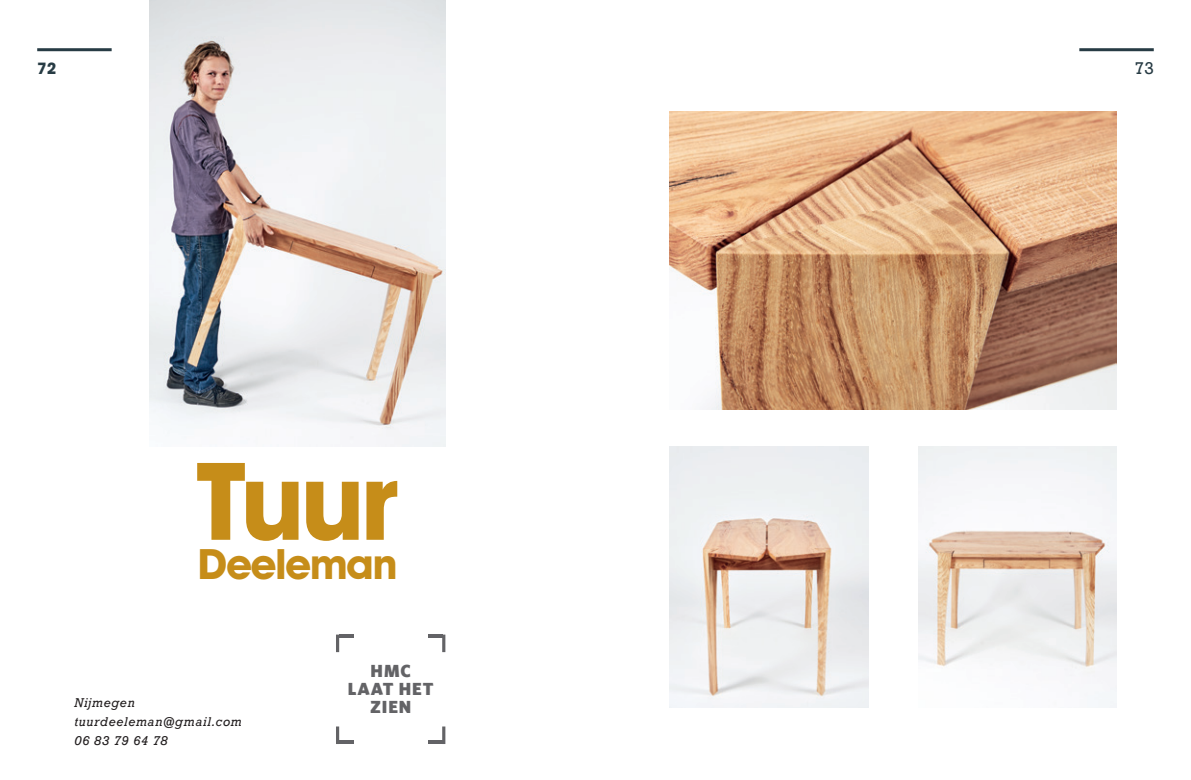
<style>
.page{position:relative;width:1191px;height:780px;background:#fff}
.page>*{position:absolute;margin:0;border:0;box-sizing:border-box;transform-origin:0 0}
.t1{font:700 108px "Avant Garde IT Cby BT";color:#c68d19}
.t2{font:700 42px "Avant Garde IT Cby BT";letter-spacing:-.025em;color:#c68d19}
.t3{font:900 17.6px/18px "Whitney";letter-spacing:.05em;color:#636366;text-align:center}
.t4{font:700 16px "Avant Garde IT Cby BT";color:#273b44}
.t5{font:16px "Rockwell";color:#273b44}
.t6{font:italic 12px/18.6px "Rockwell";letter-spacing:.05em;color:#231f20}
</style>
<div class="page">
<img style="left:918px;top:446px;width:198px;height:261px">
<img style="left:670px;top:446px;width:198px;height:261px">
<img style="left:150px;top:0;width:296px;height:446px">
<img style="left:670px;top:112px;width:446px;height:297px">
<hr style="left:1079px;top:48px;width:74px;height:3px;background:#273b44">
<hr style="left:37px;top:48px;width:75px;height:3px;background:#273b44">
<hr style="left:339px;top:634px;width:14px;height:3px;background:#636366">
<hr style="left:428px;top:634px;width:14px;height:3px;background:#636366">
<hr style="left:339px;top:740px;width:14px;height:4px;background:#636366">
<hr style="left:428px;top:740px;width:14px;height:4px;background:#636366">
<svg style="left:442px;top:634px;width:3px;height:18px"></svg>
<svg style="left:336px;top:634px;width:3px;height:18px"></svg>
<svg style="left:336px;top:726px;width:3px;height:18px"></svg>
<svg style="left:442px;top:726px;width:3px;height:18px"></svg>
<h3 class="t4" style="left:37px;top:59px;width:21px">72</h3>
<h3 class="t5" style="left:1135px;top:59px;width:20px">73</h3>
<h1 class="t1" style="left:197px;top:435px;width:203px">Tuur</h1>
<h2 class="t2" style="left:198px;top:538px;width:201px">Deeleman</h2>
<p class="t6" style="left:74px;top:693px;width:169px">Nijmegen tuurdeeleman@gmail.com<br>06 83 79 64 78</p>
<h3 class="t3" style="left:348px;top:661px;width:87px">HMC<br>LAAT HET<br>ZIEN</h3>
</div>
